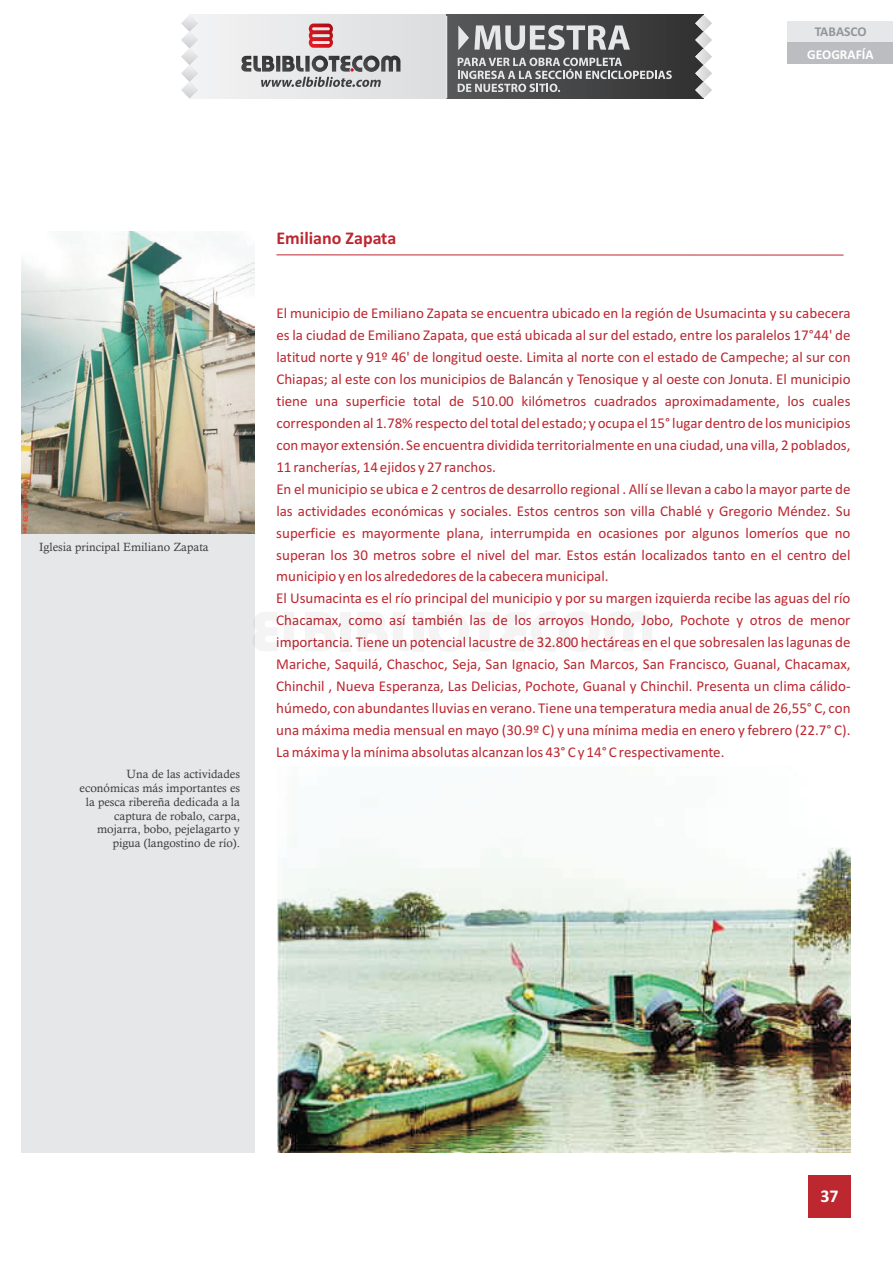
<style>
.page{position:relative;width:893px;height:1263px;background:#fff}
.page>*{position:absolute;margin:0;border:0;box-sizing:border-box;transform-origin:0 0}
.t1{font:700 18px "Calibri";color:#bc2730}
.t2{font:700 18px "Calibri";color:#fff}
.t3{font:15px/21.9px "Calibri";color:#bc2730}
.t4{font:700 13.5px "Calibri";color:#fff}
.t5{font:700 13.5px "Calibri";color:#939598}
.t6{font:12px/13.8px "Calisto";color:#3e3e3f;text-align:right}
</style>
<div class="page">
<div style="left:808px;top:1175px;width:42px;height:43px;background:#bc2730"></div>
<div style="left:21px;top:231px;width:234px;height:921px;background:#e6e7e9"></div>
<img style="left:22px;top:231px;width:233px;height:303px">
<div style="left:787px;top:21px;width:106px;height:21px;background:#e6e7e9"></div>
<div style="left:787px;top:42px;width:106px;height:22px;background:#bcbdc0"></div>
<hr style="left:276px;top:255px;width:567px;height:1px;background:#bc2730">
<img style="left:278px;top:838px;width:573px;height:314px">
<div style="left:189px;top:15px;width:514px;height:83px;background:#e6e7e9"></div>
<svg style="left:255px;top:612px;width:22px;height:39px"></svg>
<svg style="left:284px;top:612px;width:51px;height:39px"></svg>
<div style="left:340px;top:612px;width:11px;height:39px;background:#f4f4f4"></div>
<svg style="left:358px;top:612px;width:50px;height:39px"></svg>
<div style="left:413px;top:612px;width:11px;height:39px;background:#f4f4f4"></div>
<svg style="left:429px;top:612px;width:223px;height:39px"></svg>
<div style="left:446px;top:15px;width:257px;height:83px;background:linear-gradient(to right,#5a5b5d,#323232)"></div>
<svg style="left:181px;top:15px;width:17px;height:83px"></svg>
<svg style="left:695px;top:15px;width:17px;height:83px"></svg>
<svg style="left:309px;top:24px;width:24px;height:24px"></svg>
<svg style="left:241px;top:56px;width:159px;height:31px"></svg>
<svg style="left:458px;top:58px;width:214px;height:34px"></svg>
<svg style="left:458px;top:25px;width:172px;height:25px"></svg>
<hr style="left:446px;top:16px;width:1px;height:82px;background:#e6e7e9">
<p class="t5" style="left:815px;top:26px;width:53px">TABASCO</p>
<p class="t4" style="left:807px;top:48px;width:68px">GEOGRAFÍA</p>
<p class="t6" style="left:39px;top:541px;width:171px">Iglesia principal Emiliano Zapata</p>
<p class="t6" style="left:80px;top:768px;width:162px">Una de las actividades económicas más importantes es la pesca ribereña dedicada a la captura de robalo, carpa, mojarra, bobo, pejelagarto y pigua (langostino de río).</p>
<p class="t1" style="left:277px;top:230px;width:121px">Emiliano Zapata</p>
<p class="t3" style="left:276px;top:303px;width:576px">El municipio de Emiliano Zapata se encuentra ubicado en la región de Usumacinta y su cabecera es la ciudad de Emiliano Zapata, que está ubicada al sur del estado, entre los paralelos 17°44' de latitud norte y 91º 46' de longitud oeste. Limita al norte con el estado de Campeche; al sur con Chiapas; al este con los municipios de Balancán y Tenosique y al oeste con Jonuta. El municipio tiene una superficie total de 510.00 kilómetros cuadrados aproximadamente, los cuales corresponden al 1.78% respecto del total del estado; y ocupa el 15° lugar dentro de los municipios con mayor extensión. Se encuentra dividida territorialmente en una ciudad, una villa, 2 poblados, 11 rancherías, 14 ejidos y 27 ranchos.<br>En el municipio se ubica e 2 centros de desarrollo regional . Allí se llevan a cabo la mayor parte de las actividades económicas y sociales. Estos centros son villa Chablé y Gregorio Méndez. Su superficie es mayormente plana, interrumpida en ocasiones por algunos lomeríos que no superan los 30 metros sobre el nivel del mar. Estos están localizados tanto en el centro del municipio y en los alrededores de la cabecera municipal.<br>El Usumacinta es el río principal del municipio y por su margen izquierda recibe las aguas del río Chacamax, como así también las de los arroyos Hondo, Jobo, Pochote y otros de menor importancia. Tiene un potencial lacustre de 32.800 hectáreas en el que sobresalen las lagunas de Mariche, Saquilá, Chaschoc, Seja, San Ignacio, San Marcos, San Francisco, Guanal, Chacamax, Chinchil , Nueva Esperanza, Las Delicias, Pochote, Guanal y Chinchil. Presenta un clima cálido&shy;húmedo, con abundantes lluvias en verano. Tiene una temperatura media anual de 26,55° C, con una máxima media mensual en mayo (30.9º C) y una mínima media en enero y febrero (22.7° C).<br>La máxima y la mínima absolutas alcanzan los 43° C y 14° C respectivamente.</p>
<p class="t2" style="left:820px;top:1189px;width:20px">37</p>
</div>
